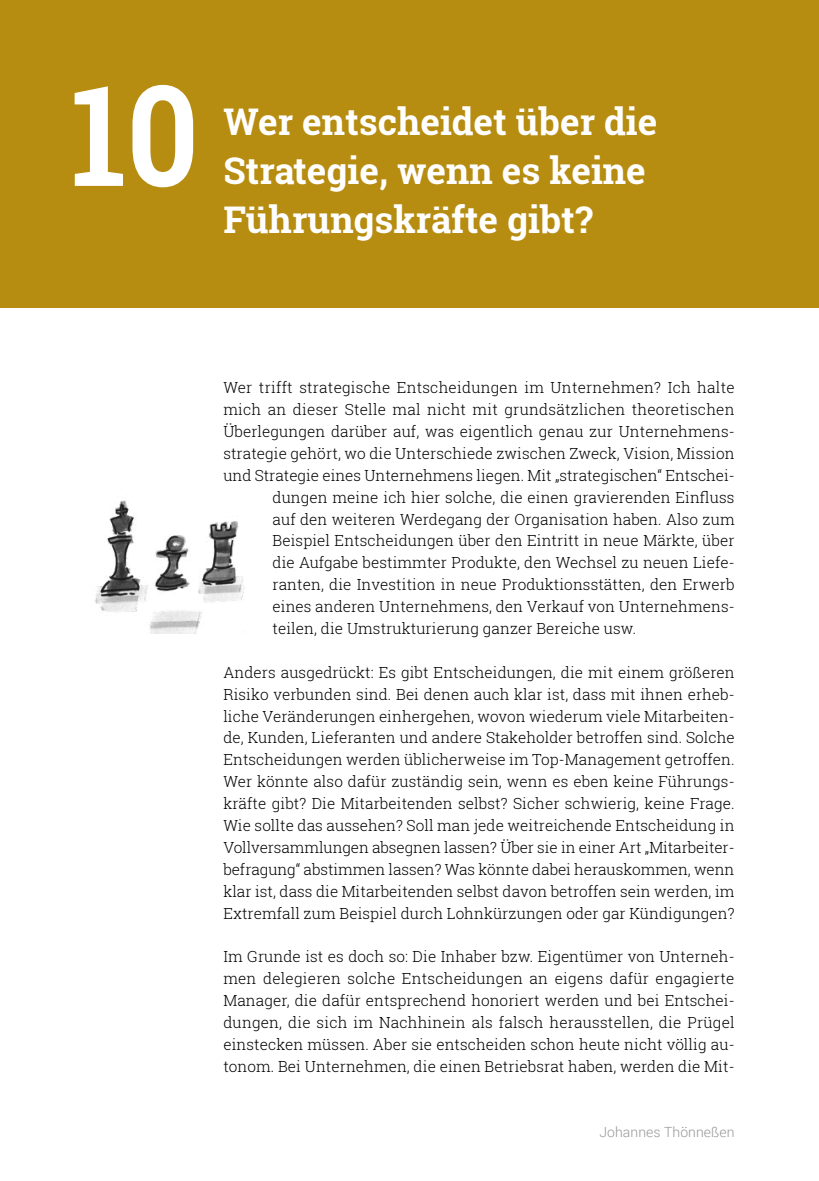
<style>
.page{position:relative;width:819px;height:1181px;background:#fff}
.page>*{position:absolute;margin:0;border:0;box-sizing:border-box;transform-origin:0 0}
.t1{font:700 140px "Roboto Slab";color:#fff;scale:.9 1}
.t2{font:700 36.75px/49px "Roboto Slab";color:#fff}
.t3{font:300 15.4px/21.9px "Roboto Slab";letter-spacing:.005em;color:#000;text-align:justify}
.t4{font:300 14px "Roboto";letter-spacing:.005em;color:#98989c}
</style>
<div class="page">
<div style="left:0;top:0;width:819px;height:307px;background:#b78d11"></div>
<img style="left:94px;top:500px;width:151px;height:134px">
<h1 class="t1" style="left:71px;top:39px;width:143px">10</h1>
<h2 class="t2" style="left:223px;top:97px;width:435px">Wer entscheidet über die<br>Strategie, wenn es keine<br>Führungskräfte gibt?</h2>
<p class="t3" style="left:223px;top:376px;width:512px">Wer trifft strategische Entscheidungen im Unternehmen? Ich halte</p>
<p class="t3" style="left:223px;top:398px;width:512px">mich an dieser Stelle mal nicht mit grundsätzlichen theoretischen</p>
<p class="t3" style="left:223px;top:420px;width:513px">Überlegungen darüber auf, was eigentlich genau zur Unternehmens-</p>
<p class="t3" style="left:223px;top:442px;width:512px">strategie gehört, wo die Unterschiede zwischen Zweck, Vision, Mission</p>
<p class="t3" style="left:223px;top:464px;width:512px">und Strategie eines Unternehmens liegen. Mit „strategischen“ Entschei-</p>
<p class="t3" style="left:272px;top:486px;width:463px">dungen meine ich hier solche, die einen gravierenden Einfluss</p>
<p class="t3" style="left:272px;top:508px;width:463px">auf den weiteren Werdegang der Organisation haben. Also zum</p>
<p class="t3" style="left:272px;top:529px;width:463px">Beispiel Entscheidungen über den Eintritt in neue Märkte, über</p>
<p class="t3" style="left:272px;top:551px;width:463px">die Aufgabe bestimmter Produkte, den Wechsel zu neuen Liefe-</p>
<p class="t3" style="left:272px;top:573px;width:463px">ranten, die Investition in neue Produktionsstätten, den Erwerb</p>
<p class="t3" style="left:272px;top:595px;width:463px">eines anderen Unternehmens, den Verkauf von Unternehmens-</p>
<p class="t3" style="left:272px;top:617px;width:365px">teilen, die Umstrukturierung ganzer Bereiche usw.</p>
<p class="t3" style="left:223px;top:661px;width:513px">Anders ausgedrückt: Es gibt Entscheidungen, die mit einem größeren Risiko verbunden sind. Bei denen auch klar ist, dass mit ihnen erheb&shy;liche Veränderungen einhergehen, wovon wiederum viele Mitarbeiten&shy;de, Kunden, Lieferanten und andere Stakeholder betroffen sind. Solche Entscheidungen werden üblicherweise im Top-Management getroffen.<br>Wer könnte also dafür zuständig sein, wenn es eben keine Führungs&shy;kräfte gibt? Die Mitarbeitenden selbst? Sicher schwierig, keine Frage.<br>Wie sollte das aussehen? Soll man jede weitreichende Entscheidung in Vollversammlungen absegnen lassen? Über sie in einer Art „Mitarbeiter&shy;befragung“ abstimmen lassen? Was könnte dabei herauskommen, wenn klar ist, dass die Mitarbeitenden selbst davon betroffen sein werden, im Extremfall zum Beispiel durch Lohnkürzungen oder gar Kündigungen?</p>
<p class="t3" style="left:223px;top:945px;width:512px">Im Grunde ist es doch so: Die Inhaber bzw. Eigentümer von Unterneh&shy;men delegieren solche Entscheidungen an eigens dafür engagierte Manager, die dafür entsprechend honoriert werden und bei Entschei&shy;dungen, die sich im Nachhinein als falsch herausstellen, die Prügel einstecken müssen. Aber sie entscheiden schon heute nicht völlig au&shy;tonom. Bei Unternehmen, die einen Betriebsrat haben, werden die Mit-</p>
<p class="t4" style="left:599px;top:1122px;width:137px">Johannes Thönneßen</p>
</div>
